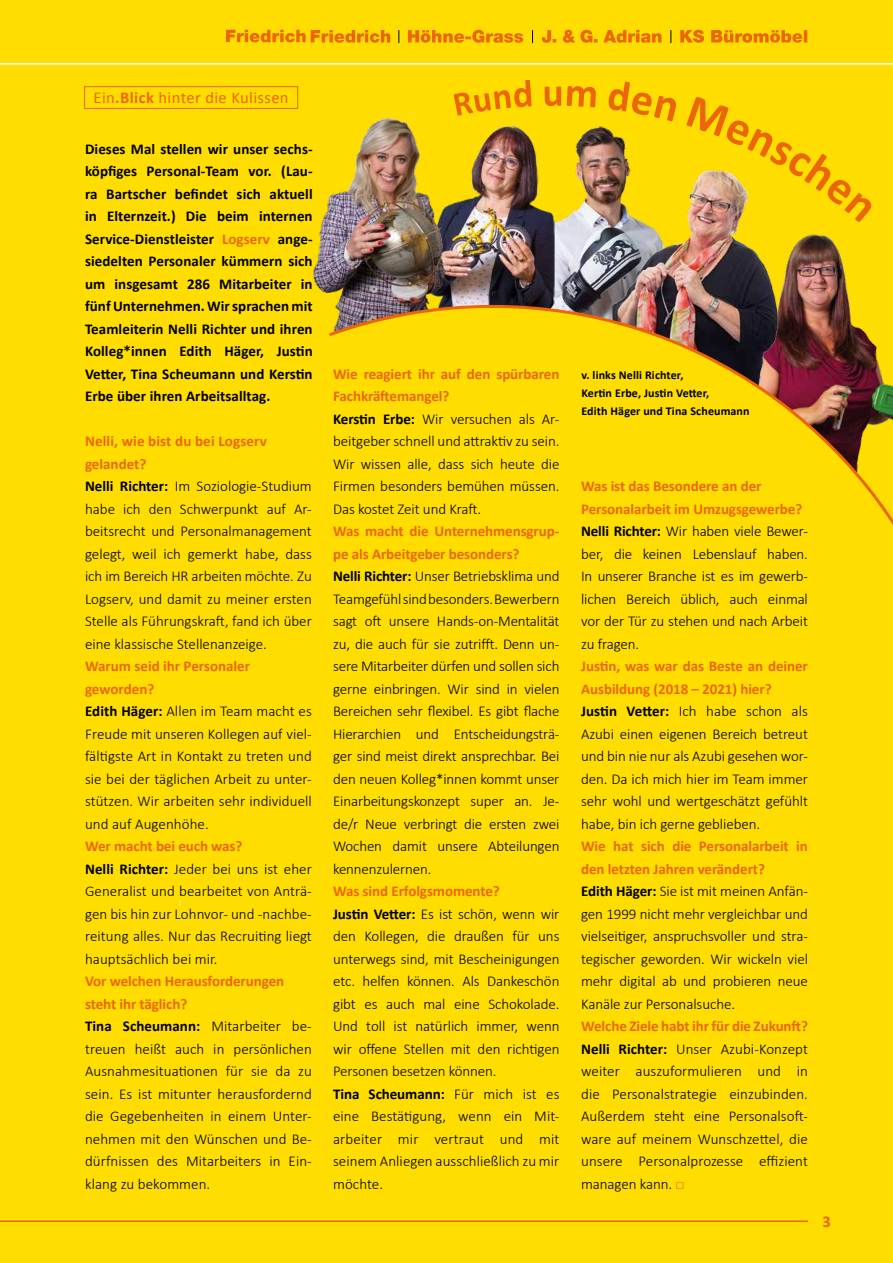
<style>
.page{position:relative;width:893px;height:1263px;background:#fff}
.page>*{position:absolute;margin:0;border:0;box-sizing:border-box;transform-origin:0 0}
.t1{font:16.5px "Calibri";letter-spacing:.025em;color:#ec6608}
.t2{font:700 16.5px "Calibri";color:#ec6608}
.t3{font:300 15px/22.5px "Calibri";letter-spacing:-.005em;color:#000}
.t4{font:700 15px/22.5px "Calibri";letter-spacing:.005em;color:#000;text-align:justify}
.t5{font:700 12px/18px "Calibri";letter-spacing:.01em;color:#000}
.s1{font-weight:700}
.s2{color:#ec6608}
.s3{font-weight:700;color:#ec6608}
</style>
<div class="page">
<div style="left:0;top:35px;width:893px;height:1228px;background:#fd0"></div>
<hr style="left:0;top:1220px;width:808px;height:2px;background:#ec6608">
<div style="left:84px;top:86px;width:214px;height:23px;border:1px solid #ec6608"></div>
<img style="left:555px;top:222px;width:57px;height:81px">
<img style="left:450px;top:203px;width:105px;height:100px">
<img style="left:313px;top:118px;width:137px;height:185px">
<img style="left:792px;top:234px;width:58px;height:69px">
<img style="left:612px;top:222px;width:180px;height:81px">
<svg style="left:329px;top:303px;width:564px;height:222px"></svg>
<img style="left:454px;top:80px;width:417px;height:142px">
<div style="left:0;top:0;width:893px;height:64px;background:#fd0"></div>
<svg style="left:542px;top:30px;width:119px;height:13px"></svg>
<svg style="left:226px;top:30px;width:164px;height:13px"></svg>
<svg style="left:408px;top:30px;width:115px;height:13px"></svg>
<svg style="left:532px;top:30px;width:1px;height:13px"></svg>
<svg style="left:671px;top:30px;width:1px;height:13px"></svg>
<svg style="left:399px;top:30px;width:1px;height:13px"></svg>
<svg style="left:680px;top:30px;width:127px;height:13px"></svg>
<hr style="left:0;top:63px;width:893px;height:2px;background:#fff">
<p class="t1" style="left:94px;top:86px;width:197px">Ein<span class="s1">.Blick</span> hinter die Kulissen</p>
<p class="t4" style="left:85px;top:137px;width:229px">Dieses Mal stellen wir unser sechs&shy;köpfiges Personal-Team vor. (Lau&shy;ra Bartscher befindet sich aktuell in Elternzeit.) Die beim internen Service-Dienstleister <span class="s2">Logserv</span> ange&shy;siedelten Personaler kümmern sich um insgesamt 286 Mitarbeiter in fünf Unternehmen. Wir sprachen mit Teamleiterin Nelli Richter und ihren Kolleg*innen Edith Häger, Justin Vetter, Tina Scheumann und Kerstin Erbe über ihren Arbeitsalltag.</p>
<p class="t3" style="left:85px;top:430px;width:228px"><span class="s3">Nelli, wie bist du bei Logserv gelandet?<br></span><span class="s1">Nelli Richter:</span> Im Soziologie-Studium habe ich den Schwerpunkt auf Ar&shy;beitsrecht und Personalmanagement gelegt, weil ich gemerkt habe, dass ich im Bereich HR arbeiten möchte. Zu<br>Logserv, und damit zu meiner ersten<br>Stelle als Führungskraft, fand ich über eine klassische Stellenanzeige.</p>
<p class="t3" style="left:85px;top:655px;width:228px"><span class="s3">Warum seid ihr Personaler geworden?<br></span><span class="s1">Edith Häger:</span> Allen im Team macht es<br>Freude mit unseren Kollegen auf viel&shy;fältigste Art in Kontakt zu treten und sie bei der täglichen Arbeit zu unter&shy;stützen. Wir arbeiten sehr individuell und auf Augenhöhe.</p>
<p class="t3" style="left:85px;top:835px;width:228px"><span class="s3">Wer macht bei euch was?<br></span><span class="s1">Nelli Richter:</span> Jeder bei uns ist eher<br>Generalist und bearbeitet von Anträ&shy;gen bis hin zur Lohnvor- und -nachbe&shy;reitung alles. Nur das Recruiting liegt hauptsächlich bei mir.</p>
<p class="t3" style="left:85px;top:970px;width:228px"><span class="s3">Vor welchen Herausforderungen steht ihr täglich?<br></span><span class="s1">Tina Scheumann:</span> Mitarbeiter be&shy;treuen heißt auch in persönlichen<br>Ausnahmesituationen für sie da zu sein. Es ist mitunter herausfordernd die Gegebenheiten in einem Unter&shy;nehmen mit den Wünschen und Be&shy;dürfnissen des Mitarbeiters in Ein&shy;klang zu bekommen.</p>
<p class="t3" style="left:333px;top:362px;width:228px"><span class="s3">Wie reagiert ihr auf den spürbaren<br>Fachkräftemangel?<br></span><span class="s1">Kerstin Erbe:</span> Wir versuchen als Ar&shy;beitgeber schnell und attraktiv zu sein.<br>Wir wissen alle, dass sich heute die<br>Firmen besonders bemühen müssen.<br>Das kostet Zeit und Kraft.</p>
<p class="t3" style="left:333px;top:520px;width:228px"><span class="s3">Was macht die Unternehmensgrup&shy;pe als Arbeitgeber besonders?<br></span><span class="s1">Nelli Richter:</span> Unser Betriebsklima und Teamgefühl sind besonders. Bewerbern sagt oft unsere Hands-on-Mentalität zu, die auch für sie zutrifft. Denn un&shy;sere Mitarbeiter dürfen und sollen sich gerne einbringen. Wir sind in vielen Bereichen sehr flexibel. Es gibt flache Hierarchien und Entscheidungsträ&shy;ger sind meist direkt ansprechbar. Bei den neuen Kolleg*innen kommt unser Einarbeitungskonzept super an. Je&shy;de/r Neue verbringt die ersten zwei Wochen damit unsere Abteilungen kennenzulernen.</p>
<p class="t3" style="left:333px;top:880px;width:228px"><span class="s3">Was sind Erfolgsmomente?<br></span><span class="s1">Justin Vetter:</span> Es ist schön, wenn wir den Kollegen, die draußen für uns unterwegs sind, mit Bescheinigungen etc. helfen können. Als Dankeschön gibt es auch mal eine Schokolade.<br>Und toll ist natürlich immer, wenn wir offene Stellen mit den richtigen<br>Personen besetzen können.<br><span class="s1">Tina Scheumann:</span> Für mich ist es eine Bestätigung, wenn ein Mit&shy;arbeiter mir vertraut und mit seinem Anliegen ausschließlich zu mir möchte.</p>
<p class="t5" style="left:581px;top:365px;width:170px">v. links Nelli Richter,<br>Kertin Erbe, Justin Vetter,<br>Edith Häger und Tina Scheumann</p>
<p class="t3" style="left:581px;top:475px;width:228px"><span class="s3">Was ist das Besondere an der<br>Personalarbeit im Umzugsgewerbe?<br></span><span class="s1">Nelli Richter:</span> Wir haben viele Bewer&shy;ber, die keinen Lebenslauf haben.<br>In unserer Branche ist es im gewerb&shy;lichen Bereich üblich, auch einmal vor der Tür zu stehen und nach Arbeit zu fragen.</p>
<p class="t3" style="left:581px;top:655px;width:228px"><span class="s3">Justin, was war das Beste an deiner Ausbildung (2018 – 2021) hier?<br></span><span class="s1">Justin Vetter:</span> Ich habe schon als Azubi einen eigenen Bereich betreut und bin nie nur als Azubi gesehen wor&shy;den. Da ich mich hier im Team immer sehr wohl und wertgeschätzt gefühlt habe, bin ich gerne geblieben.</p>
<p class="t3" style="left:581px;top:835px;width:228px"><span class="s3">Wie hat sich die Personalarbeit in den letzten Jahren verändert?<br></span><span class="s1">Edith Häger:</span> Sie ist mit meinen Anfän&shy;gen 1999 nicht mehr vergleichbar und vielseitiger, anspruchsvoller und stra&shy;tegischer geworden. Wir wickeln viel mehr digital ab und probieren neue Kanäle zur Personalsuche.</p>
<p class="t3" style="left:581px;top:1015px;width:228px;text-align:justify"><span class="s3">Welche Ziele habt ihr für die Zukunft?<br></span><span class="s1">Nelli Richter:</span> Unser Azubi-Konzept weiter auszuformulieren und in die Personalstrategie einzubinden.<br>Außerdem steht eine Personalsoft&shy;ware auf meinem Wunschzettel, die unsere Personalprozesse effizient managen kann. <span class="s2">□</span></p>
<p class="t2" style="left:822px;top:1209px;width:10px">3</p>
</div>
